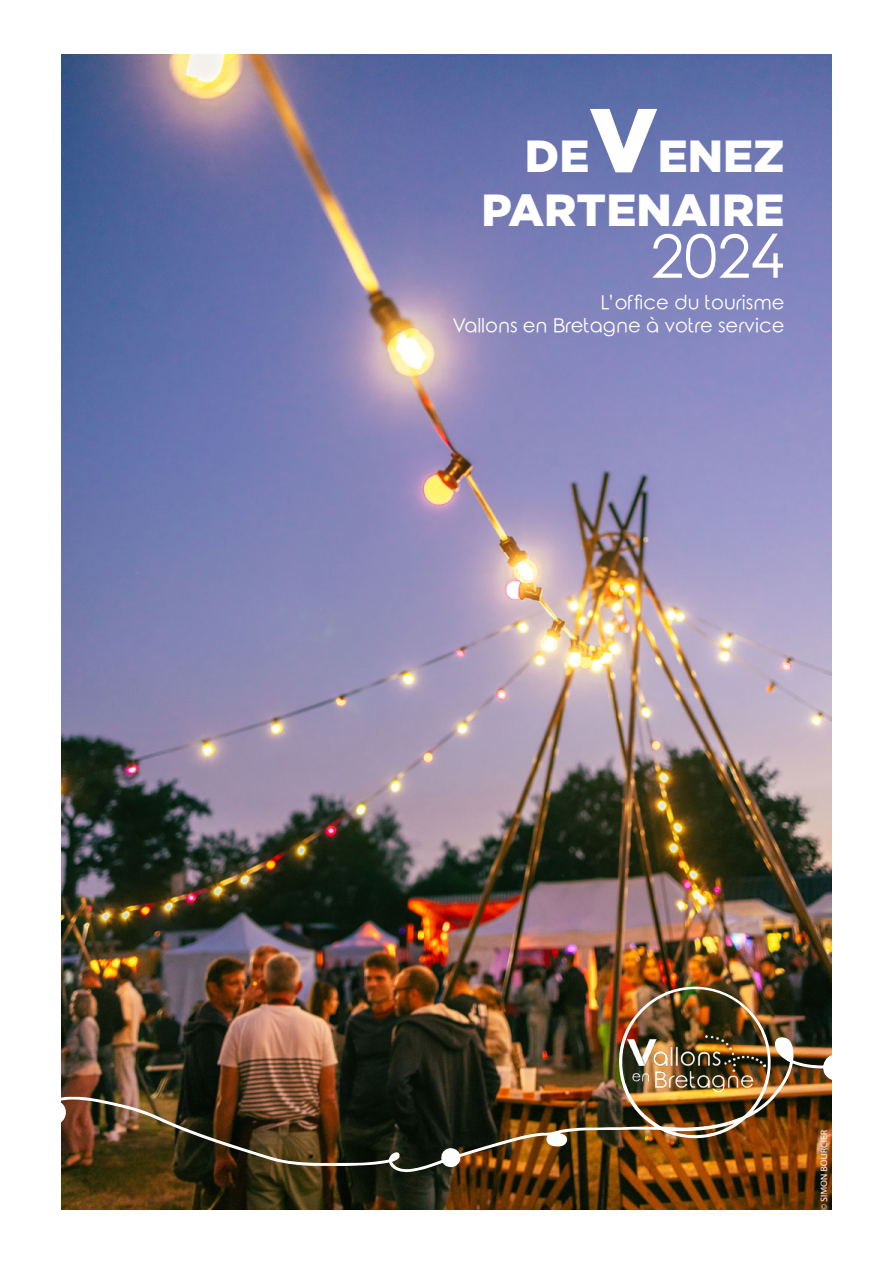
<style>
.page{position:relative;width:893px;height:1263px;background:#fff}
.page>*{position:absolute;margin:0;border:0;box-sizing:border-box;transform-origin:0 0}
.t1{font:60px "Rounded Elegance";color:#fff}
.t2{font:900 45px/54px "Gotham";color:#fff;text-align:right}
.t3{font:19.5px/23.4px "Rounded Elegance";color:#fff;text-align:right}
.s1{font-size:90px}
</style>
<div class="page">
<img style="left:61px;top:54px;width:771px;height:1155px">
<img style="left:61px;top:979px;width:771px;height:194px">
<img style="left:627px;top:1035px;width:139px;height:56px">
<h2 class="t2" style="left:481px;top:129px;width:305px">DE<span class="s1">V</span>ENEZ<br>PARTENAIRE</h2>
<h1 class="t1" style="left:651px;top:222px;width:135px">2024</h1>
<p class="t3" style="left:452px;top:293px;width:334px">L’office du tourisme<br>Vallons en Bretagne à votre service</p>
</div>
